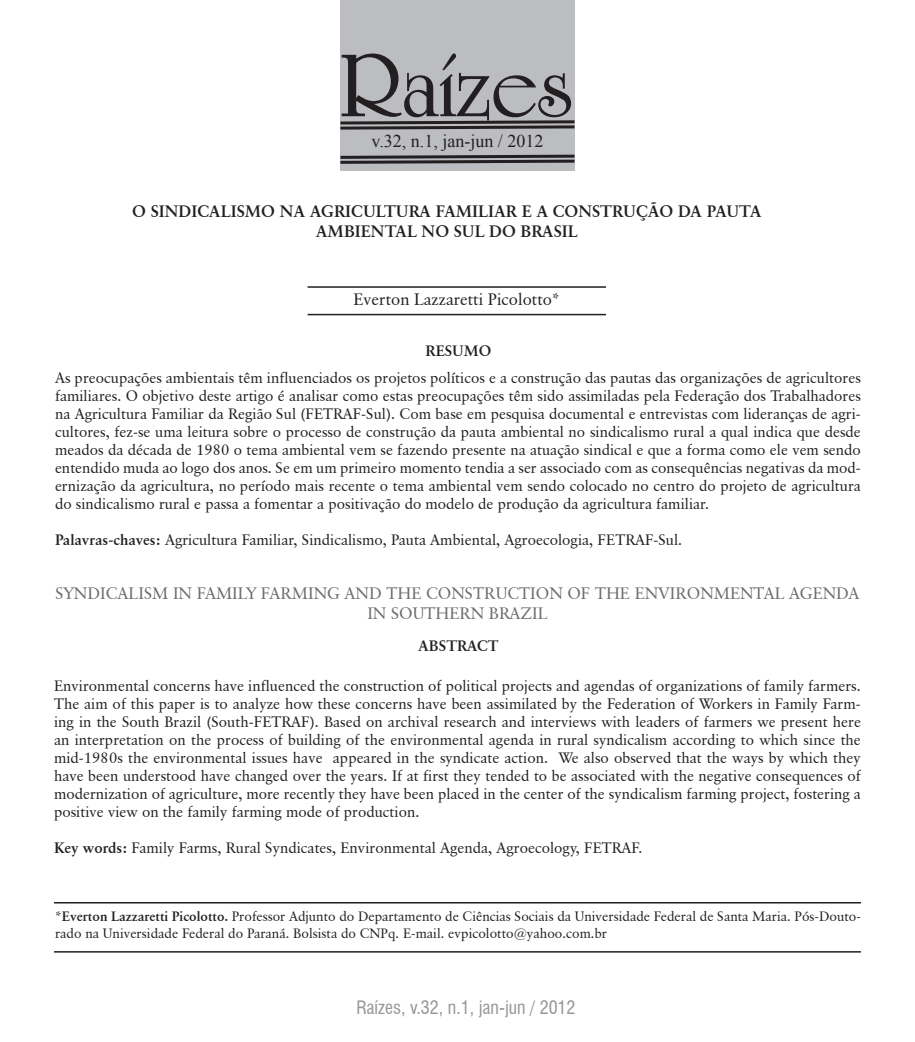
<style>
.page{position:relative;width:915px;height:1042px;background:#fff}
.page>*{position:absolute;margin:0;border:0;box-sizing:border-box;transform-origin:0 0}
.t1{font:700 96px "University Roman BT";color:#231f20}
.t2{font:condensed 18px "Swiss 721 BT";color:#939598}
.t3{font:18px "Times New Roman";color:#231f20}
.t4{font:16.5px/19.8px "Classical Garamond BT";color:#6c6d70;text-align:center}
.t5{font:700 16.5px/19.8px "Classical Garamond BT";color:#231f20;text-align:center}
.t6{font:16.5px "Classical Garamond BT";color:#231f20}
.t7{font:15px/18px "Classical Garamond BT";color:#231f20;text-align:justify}
.t8{font:700 15px "Classical Garamond BT";color:#231f20}
.t9{font:13.5px/16.2px "Classical Garamond BT";color:#231f20}
.s1{font-weight:700}
</style>
<div class="page">
<div style="left:340px;top:1px;width:234px;height:170px;background:#bcbdc0"></div>
<svg style="left:340px;top:119px;width:235px;height:12px"></svg>
<svg style="left:340px;top:153px;width:235px;height:12px"></svg>
<hr style="left:307px;top:286px;width:299px;height:2px;background:#231f20">
<hr style="left:307px;top:314px;width:299px;height:1px;background:#231f20">
<hr style="left:54px;top:902px;width:806px;height:1px;background:#231f20">
<hr style="left:54px;top:951px;width:806px;height:1px;background:#231f20">
<p class="t1" style="left:340px;top:29px;width:233px">Raízes</p>
<p class="t3" style="left:371px;top:129px;width:173px">v.32, n.1, jan-jun / 2012</p>
<p class="t5" style="left:132px;top:202px;width:630px">O SINDICALISMO NA AGRICULTURA FAMILIAR E A CONSTRUÇÃO DA PAUTA<br>AMBIENTAL NO SUL DO BRASIL</p>
<p class="t6" style="left:353px;top:289px;width:208px">Everton Lazzaretti Picolotto*</p>
<p class="t8" style="left:425px;top:342px;width:67px">RESUMO</p>
<p class="t7" style="left:55px;top:368px;width:807px">As preocupações ambientais têm influenciados os projetos políticos e a construção das pautas das organizações de agricultores familiares. O objetivo deste artigo é analisar como estas preocupações têm sido assimiladas pela Federação dos Trabalhadores na Agricultura Familiar da Região Sul (FETRAF-Sul). Com base em pesquisa documental e entrevistas com lideranças de agri&shy;cultores, fez-se uma leitura sobre o processo de construção da pauta ambiental no sindicalismo rural a qual indica que desde meados da década de 1980 o tema ambiental vem se fazendo presente na atuação sindical e que a forma como ele vem sendo entendido muda ao logo dos anos. Se em um primeiro momento tendia a ser associado com as consequências negativas da mod&shy;ernização da agricultura, no período mais recente o tema ambiental vem sendo colocado no centro do projeto de agricultura do sindicalismo rural e passa a fomentar a positivação do modelo de produção da agricultura familiar.</p>
<p class="t7" style="left:55px;top:530px;width:628px"><span class="s1">Palavras-chaves:</span> Agricultura Familiar, Sindicalismo, Pauta Ambiental, Agroecologia, FETRAF-Sul.</p>
<p class="t4" style="left:56px;top:583px;width:805px">SYNDICALISM IN FAMILY FARMING AND THE CONSTRUCTION OF THE ENVIRONMENTAL AGENDA<br>IN SOUTHERN BRAZIL</p>
<p class="t8" style="left:418px;top:636px;width:82px">ABSTRACT</p>
<p class="t7" style="left:54px;top:677px;width:808px">Environmental concerns have influenced the construction of political projects and agendas of organizations of family farmers.<br>The aim of this paper is to analyze how these concerns have been assimilated by the Federation of Workers in Family Farm&shy;ing in the South Brazil (South-FETRAF). Based on archival research and interviews with leaders of farmers we present here an interpretation on the process of building of the environmental agenda in rural syndicalism according to which since the mid-1980s the environmental issues have appeared in the syndicate action. We also observed that the ways by which they have been understood have changed over the years. If at first they tended to be associated with the negative consequences of modernization of agriculture, more recently they have been placed in the center of the syndicalism farming project, fostering a positive view on the family farming mode of production.</p>
<p class="t7" style="left:54px;top:839px;width:590px"><span class="s1">Key words:</span> Family Farms, Rural Syndicates, Environmental Agenda, Agroecology, FETRAF.</p>
<p class="t9" style="left:55px;top:908px;width:807px"><span class="s1">*Everton Lazzaretti Picolotto.</span> Professor Adjunto do Departamento de Ciências Sociais da Universidade Federal de Santa Maria. Pós-Douto&shy;rado na Universidade Federal do Paraná. Bolsista do CNPq. E-mail. evpicolotto@yahoo.com.br</p>
<p class="t2" style="left:356px;top:996px;width:220px">Raízes, v.32, n.1, jan-jun / 2012</p>
</div>
